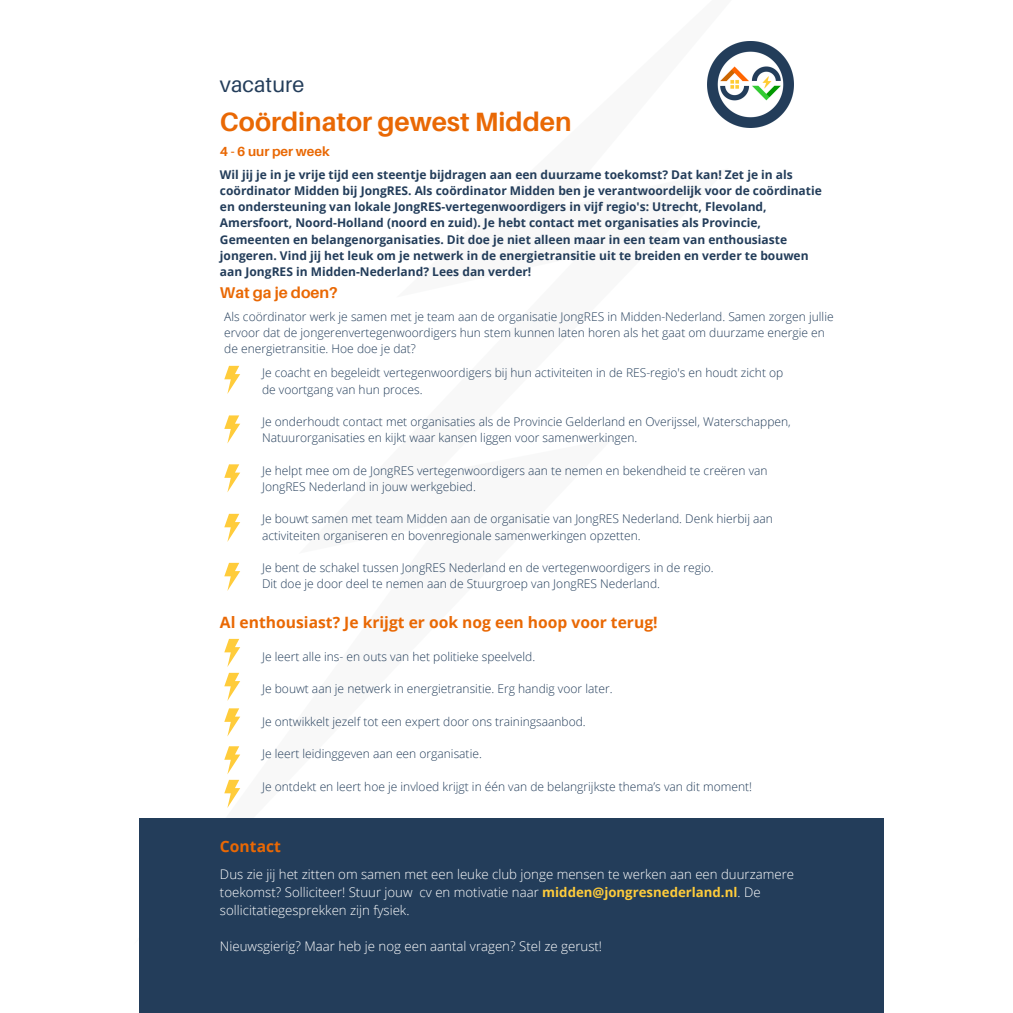
<style>
.page{position:relative;width:1013px;height:1013px;background:#fff}
.page>*{position:absolute;margin:0;border:0;box-sizing:border-box;transform-origin:0 0}
.t1{font:700 26.5px "Aileron";color:#e96804}
.t2{font:21.62px "Aileron";color:#233d5a}
.t3{font:700 15.62px "Open Sans";color:#e96804}
.t4{font:700 15.62px "Aileron";color:#e96804}
.t5{font:300 13.25px/18px "Open Sans";color:#fff}
.t6{font:700 13.25px "Aileron";color:#e96804}
.t7{font:300 12px/16.2px "Open Sans";color:#233d5a}
.t8{font:700 12px/16.2px "Open Sans";color:#233d5a}
.s1{font-weight:700;color:#ffcc3b}
</style>
<div class="page">
<img style="left:707px;top:42px;width:86px;height:85px">
<svg style="left:224px;top:366px;width:16px;height:28px"></svg>
<svg style="left:224px;top:464px;width:16px;height:28px"></svg>
<svg style="left:224px;top:514px;width:16px;height:28px"></svg>
<svg style="left:224px;top:563px;width:16px;height:28px"></svg>
<svg style="left:224px;top:639px;width:16px;height:28px"></svg>
<svg style="left:224px;top:673px;width:16px;height:28px"></svg>
<svg style="left:224px;top:708px;width:16px;height:28px"></svg>
<div style="left:139px;top:818px;width:744px;height:194px;background:#233d5a"></div>
<svg style="left:224px;top:415px;width:16px;height:28px"></svg>
<svg style="left:224px;top:746px;width:16px;height:62px"></svg>
<h2 class="t2" style="left:220px;top:71px;width:86px">vacature</h2>
<h1 class="t1" style="left:220px;top:105px;width:353px">Coördinator gewest Midden</h1>
<p class="t8" style="left:220px;top:166px;width:603px">Wil jij je in je vrije tijd een steentje bijdragen aan een duurzame toekomst? Dat kan! Zet je in als coördinator Midden bij JongRES. Als coördinator Midden ben je verantwoordelijk voor de coördinatie en ondersteuning van lokale JongRES-vertegenwoordigers in vijf regio's: Utrecht, Flevoland, Amersfoort, Noord-Holland (noord en zuid). Je hebt contact met organisaties als Provincie, Gemeenten en belangenorganisaties. Dit doe je niet alleen maar in een team van enthousiaste jongeren. Vind jij het leuk om je netwerk in de energietransitie uit te breiden en verder te bouwen aan JongRES in Midden-Nederland? Lees dan verder!</p>
<h3 class="t4" style="left:220px;top:283px;width:119px">Wat ga je doen?</h3>
<p class="t6" style="left:220px;top:143px;width:111px">4 - 6 uur per week</p>
<p class="t7" style="left:224px;top:308px;width:611px">Als coördinator werk je samen met je team aan de organisatie JongRES in Midden-Nederland. Samen zorgen jullie ervoor dat de jongerenvertegenwoordigers hun stem kunnen laten horen als het gaat om duurzame energie en de energietransitie. Hoe doe je dat?</p>
<p class="t7" style="left:262px;top:364px;width:523px">Je coacht en begeleidt vertegenwoordigers bij hun activiteiten in de RES-regio's en houdt zicht op de voortgang van hun proces.</p>
<p class="t7" style="left:262px;top:413px;width:530px">Je onderhoudt contact met organisaties als de Provincie Gelderland en Overijssel, Waterschappen,<br>Natuurorganisaties en kijkt waar kansen liggen voor samenwerkingen.</p>
<p class="t7" style="left:262px;top:462px;width:507px">Je helpt mee om de JongRES vertegenwoordigers aan te nemen en bekendheid te creëren van<br>JongRES Nederland in jouw werkgebied.</p>
<p class="t7" style="left:262px;top:510px;width:512px">Je bouwt samen met team Midden aan de organisatie van JongRES Nederland. Denk hierbij aan activiteiten organiseren en bovenregionale samenwerkingen opzetten.</p>
<p class="t7" style="left:262px;top:559px;width:453px">Je bent de schakel tussen JongRES Nederland en de vertegenwoordigers in de regio.<br>Dit doe je door deel te nemen aan de Stuurgroep van JongRES Nederland.</p>
<h3 class="t3" style="left:220px;top:611px;width:439px">Al enthousiast? Je krijgt er ook nog een hoop voor terug!</h3>
<p class="t7" style="left:262px;top:647px;width:275px">Je leert alle ins- en outs van het politieke speelveld.</p>
<p class="t7" style="left:262px;top:680px;width:352px">Je bouwt aan je netwerk in energietransitie. Erg handig voor later.</p>
<p class="t7" style="left:262px;top:712px;width:325px">Je ontwikkelt jezelf tot een expert door ons trainingsaanbod.</p>
<p class="t7" style="left:262px;top:745px;width:221px">Je leert leidinggeven aan een organisatie.</p>
<p class="t7" style="left:262px;top:777px;width:491px">Je ontdekt en leert hoe je invloed krijgt in één van de belangrijkste thema’s van dit moment!</p>
<h3 class="t3" style="left:220px;top:834px;width:62px">Contact</h3>
<p class="t5" style="left:220px;top:865px;width:575px">Dus zie jij het zitten om samen met een leuke club jonge mensen te werken aan een duurzamere toekomst? Solliciteer! Stuur jouw cv en motivatie naar <span class="s1">midden@jongresnederland.nl</span>. De sollicitatiegesprekken zijn fysiek.</p>
<p class="t5" style="left:220px;top:937px;width:383px">Nieuwsgierig? Maar heb je nog een aantal vragen? Stel ze gerust!</p>
</div>
